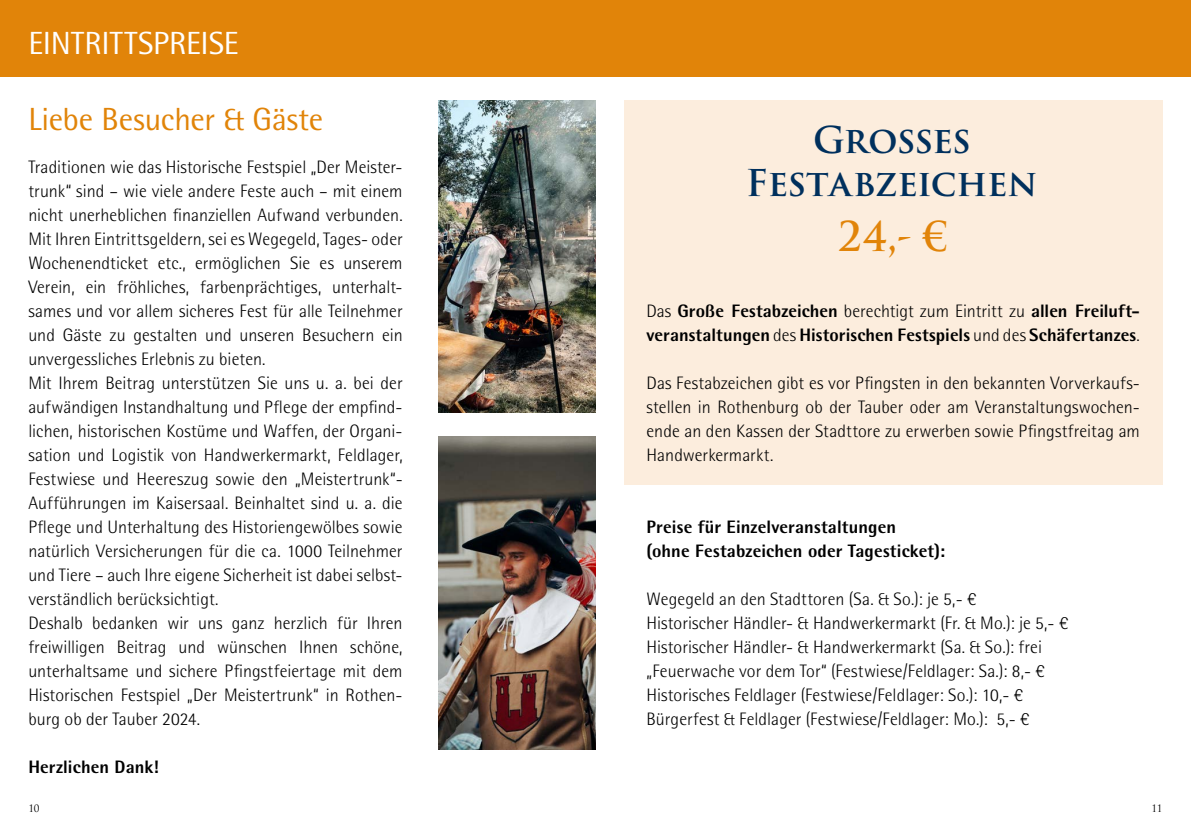
<style>
.page{position:relative;width:1191px;height:840px;background:#fff}
.page>*{position:absolute;margin:0;border:0;box-sizing:border-box;transform-origin:0 0}
.t1{font:600 40px "Trajan Pro 3";color:#e18409}
.t2{font:600 36px/43.2px "Trajan Pro 3";letter-spacing:-.005em;color:#00305d;text-align:center}
.t3{font:32px "Rotis Semi Sans";letter-spacing:-.005em;color:#e18409}
.t4{font:32px "Rotis Semi Sans";letter-spacing:-.005em;color:#fff}
.t5{font:300 18px/24px "Rotis Semi Sans Std";letter-spacing:.005em;color:#000}
.t6{font:800 18px/24px "Rotis Semi Sans";letter-spacing:.005em;color:#000}
.t7{font:10px "Trajan Pro";color:#000}
.s1{font-family:"Rotis Semi Sans Std";font-weight:300}
</style>
<div class="page">
<div style="left:0;top:0;width:1191px;height:76px;background:#e18409"></div>
<div style="left:624px;top:100px;width:538px;height:384px;background:#fceddd"></div>
<img style="left:438px;top:100px;width:157px;height:312px">
<img style="left:438px;top:436px;width:157px;height:312px">
<h3 class="t4" style="left:28px;top:24px;width:212px">EINTRITTSPREISE</h3>
<h3 class="t3" style="left:28px;top:100px;width:296px">Liebe Besucher &amp; Gäste</h3>
<p class="t5" style="left:28px;top:154px;width:376px">Traditionen wie das Historische Festspiel „Der Meister&shy;trunk“ sind – wie viele andere Feste auch – mit einem nicht unerheblichen finanziellen Aufwand verbunden.<br>Mit Ihren Eintrittsgeldern, sei es Wegegeld, Tages- oder Wochenendticket etc., ermöglichen Sie es unserem Verein, ein fröhliches, farbenprächtiges, unterhalt&shy;sames und vor allem sicheres Fest für alle Teilnehmer und Gäste zu gestalten und unseren Besuchern ein unvergessliches Erlebnis zu bieten.<br>Mit Ihrem Beitrag unterstützen Sie uns u. a. bei der aufwändigen Instandhaltung und Pflege der empfind&shy;lichen, historischen Kostüme und Waffen, der Organi&shy;sation und Logistik von Handwerkermarkt, Feldlager, Festwiese und Heereszug sowie den „Meistertrunk“- Aufführungen im Kaisersaal. Beinhaltet sind u. a. die Pflege und Unterhaltung des Historiengewölbes sowie natürlich Versicherungen für die ca. 1000 Teilnehmer und Tiere – auch Ihre eigene Sicherheit ist dabei selbst&shy;verständlich berücksichtigt.<br>Deshalb bedanken wir uns ganz herzlich für Ihren freiwilligen Beitrag und wünschen Ihnen schöne, unterhaltsame und sichere Pfingstfeiertage mit dem Historischen Festspiel „Der Meistertrunk“ in Rothen&shy;burg ob der Tauber 2024.</p>
<p class="t6" style="left:28px;top:754px;width:132px">Herzlichen Dank!</p>
<h2 class="t2" style="left:746px;top:119px;width:293px">Grosses<br>Festabzeichen</h2>
<h1 class="t1" style="left:838px;top:207px;width:111px">24,- €</h1>
<p class="t6" style="left:646px;top:298px;width:495px"><span class="s1">Das</span> Große Festabzeichen <span class="s1">berechtigt zum Eintritt zu</span> allen Freiluft&shy;veranstaltungen <span class="s1">des</span> Historischen Festspiels <span class="s1">und des</span> Schäfertanzes<span class="s1">.</span></p>
<p class="t5" style="left:646px;top:370px;width:495px;text-align:justify">Das Festabzeichen gibt es vor Pfingsten in den bekannten Vorverkaufs&shy;stellen in Rothenburg ob der Tauber oder am Veranstaltungswochen&shy;ende an den Kassen der Stadttore zu erwerben sowie Pfingstfreitag am Handwerkermarkt.</p>
<p class="t6" style="left:646px;top:514px;width:300px">Preise für Einzelveranstaltungen<br>(ohne Festabzeichen oder Tagesticket):</p>
<p class="t5" style="left:646px;top:586px;width:423px">Wegegeld an den Stadttoren (Sa. &amp; So.): je 5,- €<br>Historischer Händler- &amp; Handwerkermarkt (Fr. &amp; Mo.): je 5,- € Historischer Händler- &amp; Handwerkermarkt (Sa. &amp; So.): frei „Feuerwache vor dem Tor“ (Festwiese/Feldlager: Sa.): 8,- € Historisches Feldlager (Festwiese/Feldlager: So.): 10,- € Bürgerfest &amp; Feldlager (Festwiese/Feldlager: Mo.): 5,- €</p>
<p class="t7" style="left:28px;top:801px;width:13px">10</p>
<p class="t7" style="left:1151px;top:801px;width:13px">11</p>
</div>
